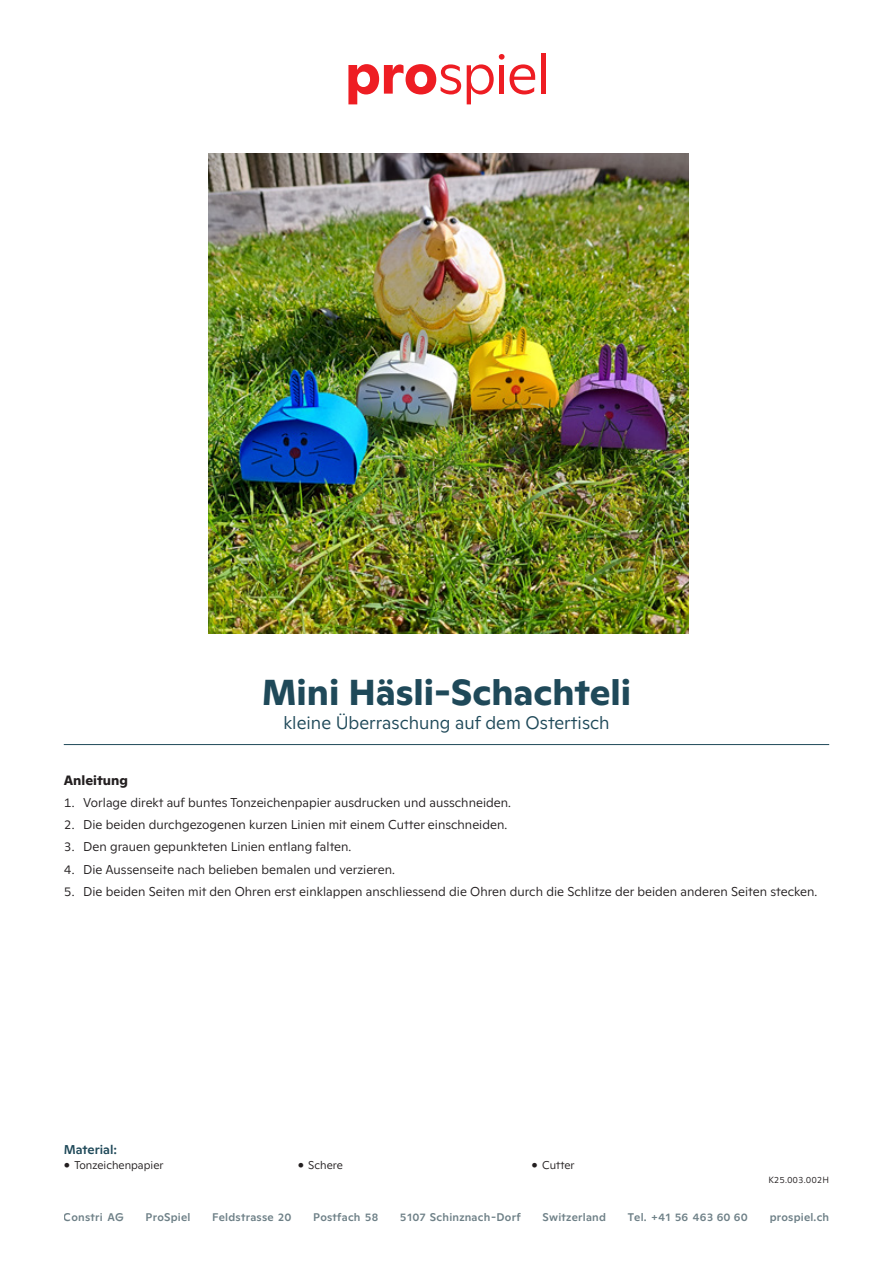
<style>
.page{position:relative;width:893px;height:1263px;background:#fff}
.page>*{position:absolute;margin:0;border:0;box-sizing:border-box;transform-origin:0 0}
.TITEL_24{font:700 36px "Ginto Normal";color:#1f4959}
.UT_12{font:300 18px "Ginto Normal";color:#1f4959}
.UT_9{font:700 13.5px "Ginto Normal";color:#231f20}
.GT_8_5_12{font:300 12.75px "Ginto Normal";color:#231f20}
.Material_Titel_8_5{font:500 12.75px "Ginto Normal";color:#1f4959}
.MATERIAL{font:300 11.25px "Ginto Normal";color:#231f20}
.t1{font:500 11.1px "Ginto Normal";letter-spacing:.02em;color:#2f4953}
.MATERIAL-2{font:300 9px "Ginto Normal";color:#231f20}
</style>
<div class="page">
<hr style="left:64px;top:744px;width:765px;height:1px;background:#1f4959">
<svg style="left:348px;top:64px;width:113px;height:40px"></svg>
<svg style="left:467px;top:54px;width:68px;height:50px"></svg>
<div style="left:541px;top:53px;width:5px;height:41px;background:#ee1d23"></div>
<img style="left:208px;top:153px;width:481px;height:481px">
<p class="TITEL_24" style="left:262px;top:665px;width:371px">Mini Häsli-Schachteli</p>
<p class="UT_12" style="left:283px;top:709px;width:328px">kleine Überraschung auf dem Ostertisch</p>
<p class="UT_9" style="left:64px;top:770px;width:66px">Anleitung</p>
<p class="GT_8_5_12" style="left:64px;top:793px;width:449px">1. Vorlage direkt auf buntes Tonzeichenpapier ausdrucken und ausschneiden.</p>
<p class="GT_8_5_12" style="left:64px;top:815px;width:445px">2. Die beiden durchgezogenen kurzen Linien mit einem Cutter einschneiden.</p>
<p class="GT_8_5_12" style="left:64px;top:838px;width:289px">3. Den grauen gepunkteten Linien entlang falten.</p>
<p class="GT_8_5_12" style="left:64px;top:860px;width:333px">4. Die Aussenseite nach belieben bemalen und verzieren.</p>
<p class="GT_8_5_12" style="left:64px;top:882px;width:755px">5. Die beiden Seiten mit den Ohren erst einklappen anschliessend die Ohren durch die Schlitze der beiden anderen Seiten stecken.</p>
<p class="Material_Titel_8_5" style="left:64px;top:1140px;width:55px">Material:</p>
<p class="MATERIAL" style="left:64px;top:1157px;width:101px">• Tonzeichenpapier</p>
<p class="MATERIAL" style="left:298px;top:1157px;width:47px">• Schere</p>
<p class="MATERIAL" style="left:531px;top:1157px;width:45px">• Cutter</p>
<p class="MATERIAL-2" style="left:768px;top:1173px;width:62px">K25.003.002H</p>
<p class="t1" style="left:64px;top:1208px;width:62px">Constri AG</p>
<p class="t1" style="left:146px;top:1208px;width:46px">ProSpiel</p>
<p class="t1" style="left:212px;top:1208px;width:81px">Feldstrasse 20</p>
<p class="t1" style="left:313px;top:1208px;width:66px">Postfach 58</p>
<p class="t1" style="left:400px;top:1208px;width:122px">5107 Schinznach-Dorf</p>
<p class="t1" style="left:543px;top:1208px;width:65px">Switzerland</p>
<p class="t1" style="left:628px;top:1208px;width:122px">Tel. +41 56 463 60 60</p>
<p class="t1" style="left:770px;top:1208px;width:61px">prospiel.ch</p>
</div>
